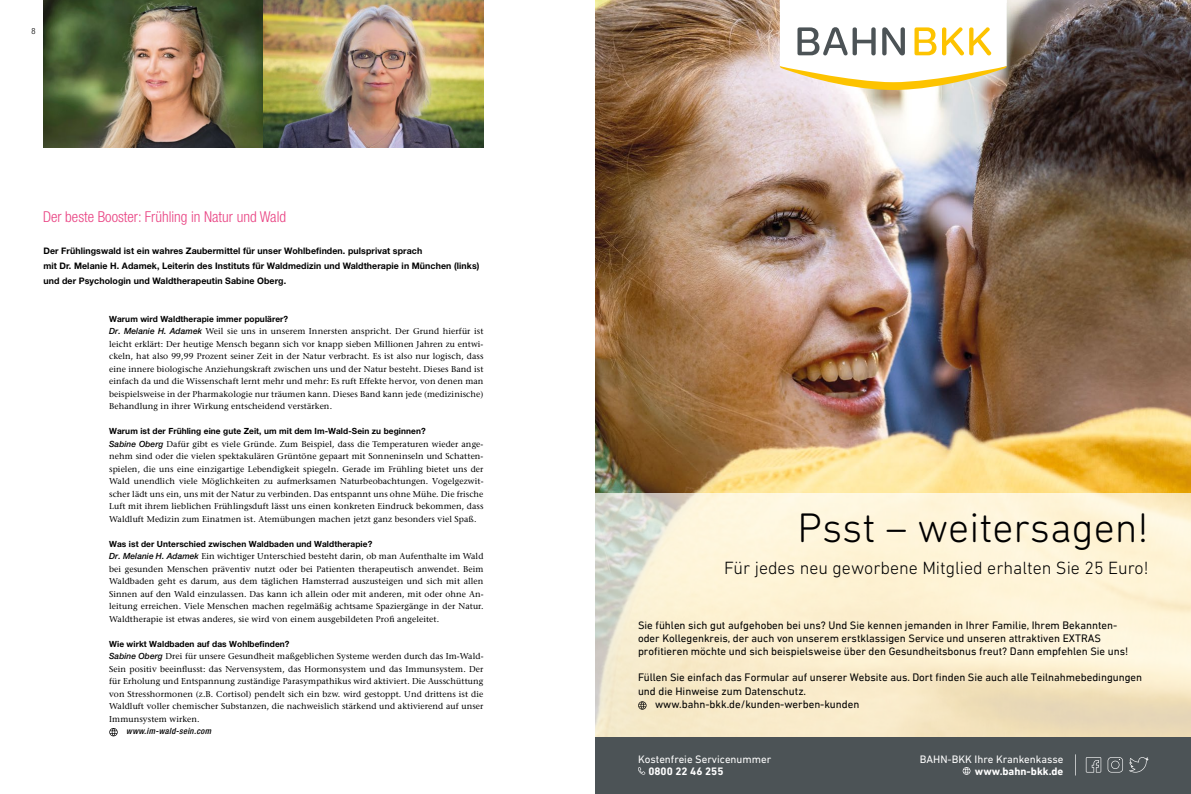
<style>
.page{position:relative;width:1191px;height:794px;background:#fff}
.page>*{position:absolute;margin:0;border:0;box-sizing:border-box;transform-origin:0 0}
.t1{font:300 42px "DIN Next Rounded LT Pro";color:#000}
.t2{font:300 18px "DIN Next LT Pro";color:#000}
.t3{font:300 condensed 15px "Helvetica Neue";color:#e94282}
.t4{font:11px/13.2px "DIN Next LT Pro";color:#000}
.t5{font:11px "DIN Next LT Pro";color:#fff}
.t6{font:700 11px "DIN Next LT Pro";color:#fff}
.t7{font:700 9px/15px "Helvetica Neue";letter-spacing:.01em;color:#000}
.t8{font:8.5px/12.5px "Stone Serif";letter-spacing:.01em;color:#000;text-align:justify}
.t9{font:700 8.5px "Helvetica Neue";letter-spacing:.01em;color:#000}
.t10{font:italic 500 condensed 8.5px "Helvetica Neue";letter-spacing:.04em;color:#000}
.t11{font:300 condensed 8.5px "Helvetica Neue";color:#000}
.s1{font-family:"Helvetica Neue";font-weight:500;font-style:italic}
</style>
<div class="page">
<img style="left:595px;top:0;width:596px;height:493px">
<svg style="left:595px;top:493px;width:596px;height:244px;background:#f8edd0"></svg>
<div style="left:595px;top:737px;width:596px;height:57px;background:#4c5356"></div>
<svg style="left:638px;top:767px;width:7px;height:7px"></svg>
<svg style="left:1075px;top:754px;width:1px;height:21px"></svg>
<svg style="left:1085px;top:757px;width:16px;height:15px"></svg>
<svg style="left:1107px;top:757px;width:16px;height:15px"></svg>
<svg style="left:1129px;top:757px;width:19px;height:15px"></svg>
<svg style="left:962px;top:767px;width:8px;height:8px"></svg>
<img style="left:44px;top:0;width:439px;height:147px">
<svg style="left:109px;top:728px;width:9px;height:8px"></svg>
<svg style="left:638px;top:701px;width:8px;height:8px"></svg>
<svg style="left:780px;top:0;width:226px;height:90px"></svg>
<p class="t11" style="left:31px;top:27px;width:6px">8</p>
<h3 class="t3" style="left:43px;top:208px;width:244px">Der beste Booster: Frühling in Natur und Wald</h3>
<p class="t7" style="left:43px;top:243px;width:437px">Der Frühlingswald ist ein wahres Zaubermittel für unser Wohlbefinden. pulsprivat sprach<br>mit Dr. Melanie H. Adamek, Leiterin des Instituts für Waldmedizin und Waldtherapie in München (links) und der Psychologin und Waldtherapeutin Sabine Oberg.</p>
<p class="t9" style="left:109px;top:313px;width:181px">Warum wird Waldtherapie immer populärer?</p>
<p class="t8" style="left:109px;top:325px;width:376px"><span class="s1">Dr. Melanie H. Adamek</span> Weil sie uns in unserem Innersten anspricht. Der Grund hierfür ist leicht erklärt: Der heutige Mensch begann sich vor knapp sieben Millionen Jahren zu entwi&shy;ckeln, hat also 99,99 Prozent seiner Zeit in der Natur verbracht. Es ist also nur logisch, dass eine innere biologische Anziehungskraft zwischen uns und der Natur besteht. Dieses Band ist einfach da und die Wissenschaft lernt mehr und mehr: Es ruft Effekte hervor, von denen man beispielsweise in der Pharmakologie nur träumen kann. Dieses Band kann jede (medizinische)<br>Behandlung in ihrer Wirkung entscheidend verstärken.</p>
<p class="t9" style="left:109px;top:426px;width:318px">Warum ist der Frühling eine gute Zeit, um mit dem Im-Wald-Sein zu beginnen?</p>
<p class="t8" style="left:109px;top:438px;width:376px"><span class="s1">Sabine Oberg</span> Dafür gibt es viele Gründe. Zum Beispiel, dass die Temperaturen wieder ange&shy;nehm sind oder die vielen spektakulären Grüntöne gepaart mit Sonneninseln und Schatten&shy;spielen, die uns eine einzigartige Lebendigkeit spiegeln. Gerade im Frühling bietet uns der Wald unendlich viele Möglichkeiten zu aufmerksamen Naturbeobachtungen. Vogelgezwit&shy;scher lädt uns ein, uns mit der Natur zu verbinden. Das entspannt uns ohne Mühe. Die frische Luft mit ihrem lieblichen Frühlingsduft lässt uns einen konkreten Eindruck bekommen, dass Waldluft Medizin zum Einatmen ist. Atemübungen machen jetzt ganz besonders viel Spaß.</p>
<p class="t9" style="left:109px;top:538px;width:265px">Was ist der Unterschied zwischen Waldbaden und Waldtherapie?</p>
<p class="t8" style="left:109px;top:550px;width:376px"><span class="s1">Dr. Melanie H. Adamek</span> Ein wichtiger Unterschied besteht darin, ob man Aufenthalte im Wald bei gesunden Menschen präventiv nutzt oder bei Patienten therapeutisch anwendet. Beim Waldbaden geht es darum, aus dem täglichen Hamsterrad auszusteigen und sich mit allen Sinnen auf den Wald einzulassen. Das kann ich allein oder mit anderen, mit oder ohne An&shy;leitung erreichen. Viele Menschen machen regelmäßig achtsame Spaziergänge in der Natur.<br>Waldtherapie ist etwas anderes, sie wird von einem ausgebildeten Profi angeleitet.</p>
<p class="t9" style="left:109px;top:638px;width:182px">Wie wirkt Waldbaden auf das Wohlbefinden?</p>
<p class="t8" style="left:109px;top:650px;width:376px"><span class="s1">Sabine Oberg</span> Drei für unsere Gesundheit maßgeblichen Systeme werden durch das Im-Wald-Sein positiv beeinflusst: das Nervensystem, das Hormonsystem und das Immunsystem. Der für Erholung und Entspannung zuständige Parasympathikus wird aktiviert. Die Ausschüttung von Stresshormonen (z.B. Cortisol) pendelt sich ein bzw. wird gestoppt. Und drittens ist die Waldluft voller chemischer Substanzen, die nachweislich stärkend und aktivierend auf unser Immunsystem wirken.</p>
<p class="t10" style="left:126px;top:726px;width:86px">www.im-wald-sein.com</p>
<h1 class="t1" style="left:797px;top:503px;width:353px">Psst – weitersagen!</h1>
<h2 class="t2" style="left:724px;top:558px;width:426px">Für jedes neu geworbene Mitglied erhalten Sie 25 Euro!</h2>
<p class="t4" style="left:638px;top:618px;width:492px">Sie fühlen sich gut aufgehoben bei uns? Und Sie kennen jemanden in Ihrer Familie, Ihrem Bekannten&shy;oder Kollegenkreis, der auch von unserem erstklassigen Service und unseren attraktiven EXTRAS profitieren möchte und sich beispielsweise über den Gesundheitsbonus freut? Dann empfehlen Sie uns!</p>
<p class="t4" style="left:638px;top:671px;width:505px">Füllen Sie einfach das Formular auf unserer Website aus. Dort finden Sie auch alle Teilnahmebedingungen</p>
<p class="t4" style="left:638px;top:684px;width:170px">und die Hinweise zum Datenschutz.</p>
<p class="t4" style="left:655px;top:697px;width:206px">www.bahn-bkk.de/kunden-werben-kunden</p>
<p class="t5" style="left:638px;top:752px;width:135px">Kostenfreie Servicenummer</p>
<p class="t6" style="left:648px;top:764px;width:77px">0800 22 46 255</p>
<p class="t5" style="left:920px;top:752px;width:145px">BAHN-BKK Ihre Krankenkasse</p>
<p class="t6" style="left:975px;top:764px;width:90px">www.bahn-bkk.de</p>
</div>
